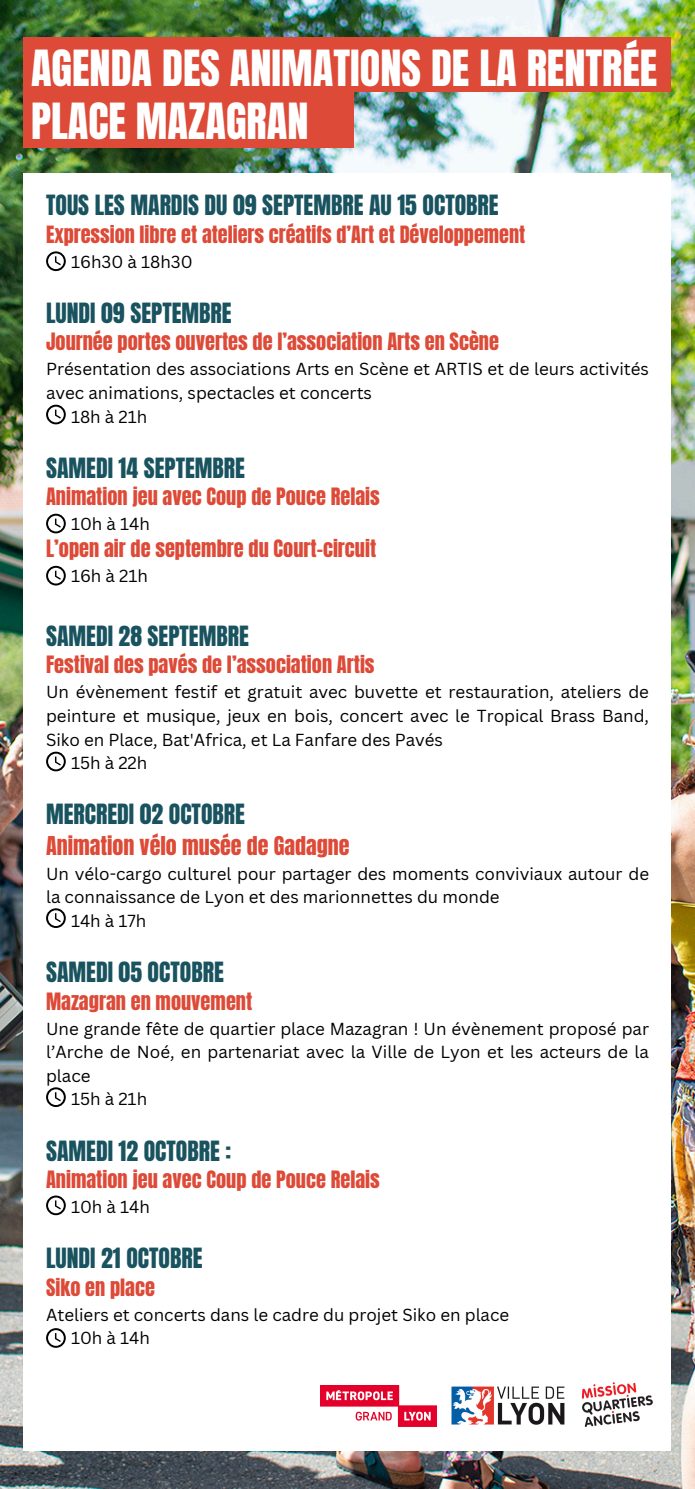
<style>
.page{position:relative;width:695px;height:1489px;background:#fff}
.page>*{position:absolute;margin:0;border:0;box-sizing:border-box;transform-origin:0 0}
.t1{font:42.35px/53.4px "Anton";color:#fff}
.t2{font:23.8px "Anton";color:#19535f}
.t3{font:22.05px "Anton";color:#dd4a37}
.t4{font:20.3px "Anton";color:#dd4a37}
.t5{font:20.12px "Anton";color:#dd4a37}
.t6{font:16.97px/23.6px "Canva Sans";color:#000}
</style>
<div class="page">
<img style="left:0;top:0;width:694px;height:1488px">
<div style="left:23px;top:173px;width:647px;height:1277px;background:#fff"></div>
<svg style="left:46px;top:405px;width:20px;height:19px"></svg>
<svg style="left:46px;top:514px;width:20px;height:19px"></svg>
<svg style="left:46px;top:908px;width:20px;height:20px"></svg>
<svg style="left:46px;top:751px;width:20px;height:20px"></svg>
<svg style="left:46px;top:1087px;width:20px;height:20px"></svg>
<div style="left:23px;top:38px;width:647px;height:54px;background:#dd4a37"></div>
<div style="left:23px;top:89px;width:330px;height:59px;background:#dd4a37"></div>
<img style="left:451px;top:1386px;width:114px;height:39px">
<img style="left:320px;top:1385px;width:116px;height:41px">
<img style="left:581px;top:1382px;width:72px;height:45px">
<svg style="left:46px;top:566px;width:20px;height:19px"></svg>
<svg style="left:46px;top:1195px;width:20px;height:20px"></svg>
<svg style="left:46px;top:1328px;width:20px;height:19px"></svg>
<svg style="left:46px;top:251px;width:20px;height:20px"></svg>
<p class="t1" style="left:31px;top:42px;width:627px">AGENDA DES ANIMATIONS DE LA RENTRÉE<br>PLACE MAZAGRAN</p>
<h1 class="t2" style="left:46px;top:188px;width:454px">TOUS LES MARDIS DU 09 SEPTEMBRE AU 15 OCTOBRE</h1>
<h1 class="t5" style="left:46px;top:220px;width:480px">Expression libre et ateliers créatifs d’Art et Développement</h1>
<h1 class="t6" style="left:71px;top:249px;width:123px">16h30 à 18h30</h1>
<h2 class="t2" style="left:46px;top:296px;width:187px">LUNDI 09 SEPTEMBRE</h2>
<p class="t4" style="left:46px;top:327px;width:454px">Journée portes ouvertes de l’association Arts en Scène</p>
<p class="t6" style="left:46px;top:357px;width:604px">Présentation des associations Arts en Scène et ARTIS et de leurs activités avec animations, spectacles et concerts</p>
<p class="t6" style="left:71px;top:404px;width:78px">18h à 21h</p>
<p class="t2" style="left:46px;top:451px;width:200px">SAMEDI 14 SEPTEMBRE</p>
<p class="t4" style="left:46px;top:482px;width:335px">Animation jeu avec Coup de Pouce Relais</p>
<p class="t6" style="left:71px;top:512px;width:80px">10h à 14h</p>
<p class="t4" style="left:46px;top:533px;width:331px">L’open air de septembre du Court-circuit</p>
<p class="t6" style="left:71px;top:563px;width:78px">16h à 21h</p>
<h3 class="t2" style="left:46px;top:619px;width:204px">SAMEDI 28 SEPTEMBRE</h3>
<p class="t4" style="left:46px;top:650px;width:330px">Festival des pavés de l’association Artis</p>
<p class="t6" style="left:46px;top:680px;width:604px;text-align:justify">Un évènement festif et gratuit avec buvette et restauration, ateliers de peinture et musique, jeux en bois, concert avec le Tropical Brass Band, Siko en Place, Bat'Africa, et La Fanfare des Pavés</p>
<p class="t6" style="left:71px;top:751px;width:78px">15h à 22h</p>
<p class="t2" style="left:46px;top:797px;width:200px">MERCREDI 02 OCTOBRE</p>
<p class="t3" style="left:46px;top:829px;width:305px">Animation vélo musée de Gadagne</p>
<p class="t6" style="left:46px;top:861px;width:604px">Un vélo-cargo culturel pour partager des moments conviviaux autour de la connaissance de Lyon et des marionnettes du monde</p>
<p class="t6" style="left:71px;top:908px;width:77px">14h à 17h</p>
<p class="t2" style="left:46px;top:955px;width:179px">SAMEDI 05 OCTOBRE</p>
<p class="t4" style="left:46px;top:986px;width:207px">Mazagran en mouvement</p>
<p class="t6" style="left:46px;top:1016px;width:604px;text-align:justify">Une grande fête de quartier place Mazagran ! Un évènement proposé par l’Arche de Noé, en partenariat avec la Ville de Lyon et les acteurs de la place</p>
<p class="t6" style="left:71px;top:1087px;width:78px">15h à 21h</p>
<p class="t2" style="left:46px;top:1133px;width:186px">SAMEDI 12 OCTOBRE :</p>
<p class="t4" style="left:46px;top:1165px;width:335px">Animation jeu avec Coup de Pouce Relais</p>
<p class="t6" style="left:71px;top:1194px;width:80px">10h à 14h</p>
<h3 class="t2" style="left:46px;top:1241px;width:158px">LUNDI 21 OCTOBRE</h3>
<p class="t4" style="left:46px;top:1272px;width:110px">Siko en place</p>
<p class="t6" style="left:46px;top:1302px;width:464px">Ateliers et concerts dans le cadre du projet Siko en place</p>
<p class="t6" style="left:71px;top:1325px;width:80px">10h à 14h</p>
</div>
